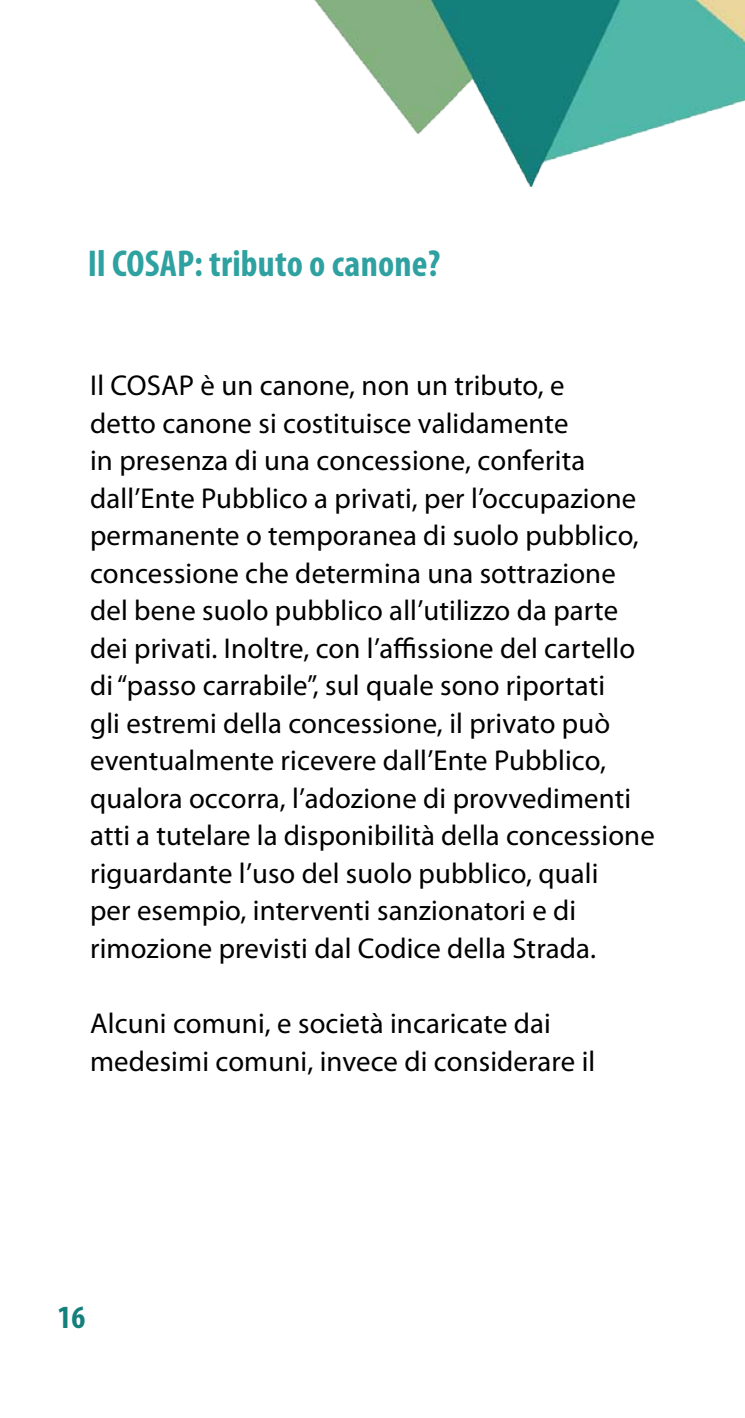
<style>
.page{position:relative;width:745px;height:1418px;background:#fff}
.page>*{position:absolute;margin:0;border:0;box-sizing:border-box;transform-origin:0 0}
.t1{font:700 condensed 37.5px "Myriad Pro";letter-spacing:.005em;color:#2ea1a0}
.t2{font:700 condensed 32.5px "Myriad Pro";color:#147f7b}
.t3{font:28.75px/37.5px "Myriad Pro";letter-spacing:.005em;color:#000}
</style>
<div class="page">
<img style="left:314px;top:0;width:430px;height:186px">
<h1 class="t1" style="left:88px;top:240px;width:354px">Il COSAP: tributo o canone?</h1>
<p class="t3" style="left:90px;top:366px;width:566px">Il COSAP è un canone, non un tributo, e<br>detto canone si costituisce validamente<br>in presenza di una concessione, conferita dall’Ente Pubblico a privati, per l’occupazione permanente o temporanea di suolo pubblico, concessione che determina una sottrazione del bene suolo pubblico all’utilizzo da parte dei privati. Inoltre, con l’affissione del cartello di “passo carrabile”, sul quale sono riportati<br>gli estremi della concessione, il privato può eventualmente ricevere dall’Ente Pubblico, qualora occorra, l’adozione di provvedimenti atti a tutelare la disponibilità della concessione riguardante l’uso del suolo pubblico, quali<br>per esempio, interventi sanzionatori e di rimozione previsti dal Codice della Strada.</p>
<p class="t3" style="left:90px;top:1004px;width:506px">Alcuni comuni, e società incaricate dai medesimi comuni, invece di considerare il</p>
<p class="t2" style="left:57px;top:1296px;width:29px">16</p>
</div>
